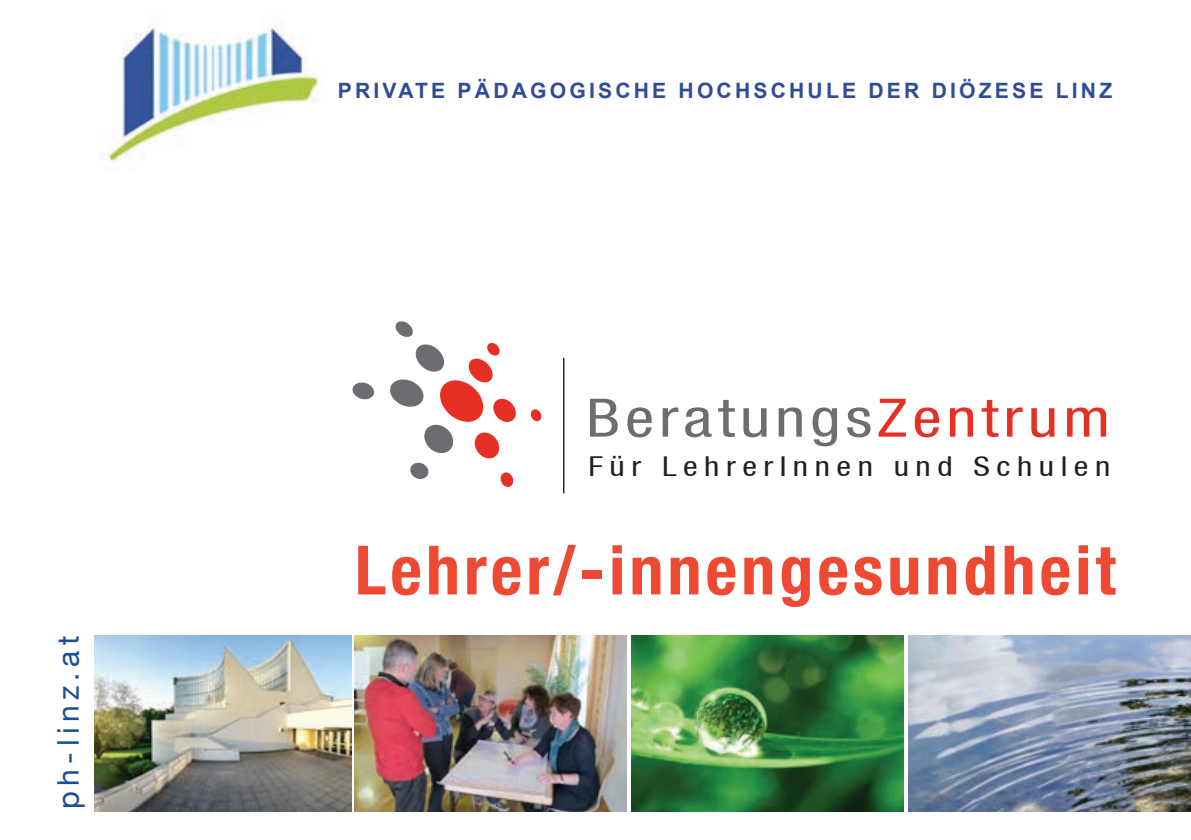
<style>
.page{position:relative;width:1191px;height:840px;background:#fff}
.page>*{position:absolute;margin:0;border:0;box-sizing:border-box;transform-origin:0 0}
.t1{font:700 condensed 68px "Helvetica Neue LT Com";letter-spacing:.06em;color:#ef4933}
.t2{font:condensed 53px "Helvetica Neue LT";letter-spacing:.075em;color:#6c6d70;scale:1.24 1}
.t3{font:30px "Helvetica Neue LT Com";letter-spacing:.18em;color:#1e4e97}
.t4{font:condensed 27.4px "Helvetica Neue LT";letter-spacing:.195em;color:#231f20;scale:1.2 1}
.t5{font:700 21.2px "Arial";letter-spacing:.15em;color:#304c97}
.s1{color:#e62f25}
</style>
<div class="page">
<img style="left:95px;top:635px;width:256px;height:176px">
<img style="left:631px;top:635px;width:272px;height:176px">
<img style="left:355px;top:635px;width:272px;height:176px">
<hr style="left:563px;top:357px;width:1px;height:136px;background:#231f20">
<svg style="left:530px;top:409px;width:12px;height:13px"></svg>
<svg style="left:352px;top:382px;width:22px;height:18px"></svg>
<svg style="left:390px;top:321px;width:126px;height:166px"></svg>
<img style="left:100px;top:23px;width:219px;height:146px">
<img style="left:908px;top:635px;width:283px;height:176px">
<h3 class="t3" style="left:50px;top:808px;width:174px;rotate:-90deg">ph-linz.at</h3>
<p class="t5" style="left:338px;top:76px;width:776px">PRIVATE PÄDAGOGISCHE HOCHSCHULE DER DIÖZESE LINZ</p>
<h2 class="t2" style="left:586px;top:387px;width:424px">Beratungs<span class="s1">Zentrum</span></h2>
<p class="t4" style="left:588px;top:450px;width:436px">Für LehrerInnen und Schulen</p>
<h1 class="t1" style="left:355px;top:529px;width:762px">Lehrer/-innengesundheit</h1>
</div>
